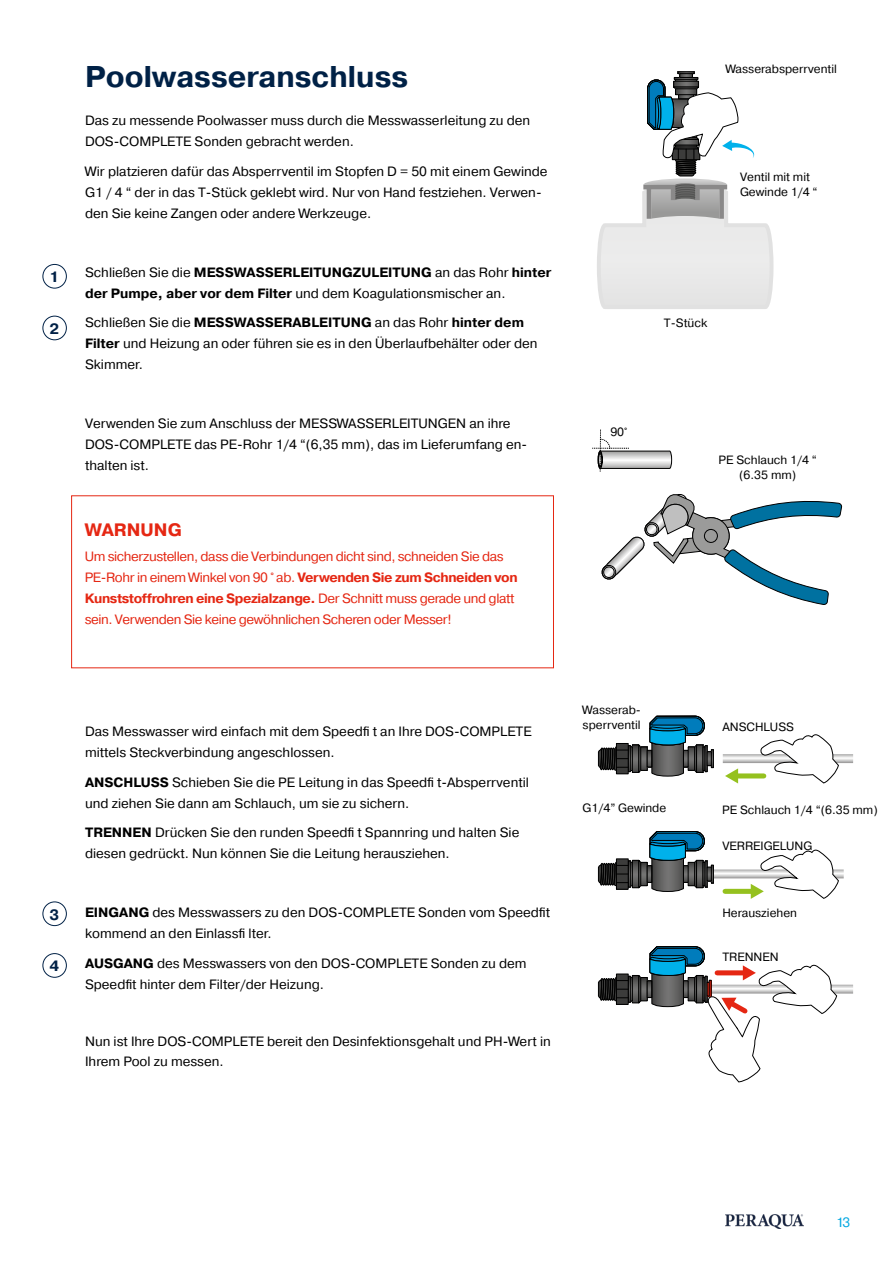
<style>
.page{position:relative;width:893px;height:1263px;background:#fff}
.page>*{position:absolute;margin:0;border:0;box-sizing:border-box;transform-origin:0 0}
.t1{font:700 30px "Pragmatica";color:#002146}
.t2{font:700 18px "Pragmatica";color:#e52713}
.t3{font:700 15px "Pragmatica";color:#002146}
.t4{font:13.5px/21px "Pragmatica";color:#000}
.t5{font:13.5px/21px "Pragmatica";letter-spacing:-.03em;color:#e52713}
.t6{font:700 13.5px/21px "Pragmatica";color:#000}
.t7{font:13.5px "Pragmatica";color:#00a7e1}
.t8{font:12px/15px "Pragmatica";color:#000}
.s1{font-weight:400}
.s2{font-weight:700}
</style>
<div class="page">
<img style="left:725px;top:1214px;width:78px;height:14px">
<div style="left:43px;top:264px;width:24px;height:24px;border:1px solid #002146;border-radius:50%"></div>
<div style="left:43px;top:901px;width:24px;height:25px;border:1px solid #002146;border-radius:50%"></div>
<div style="left:43px;top:316px;width:24px;height:24px;border:1px solid #002146;border-radius:50%"></div>
<div style="left:43px;top:953px;width:24px;height:25px;border:1px solid #002146;border-radius:50%"></div>
<div style="left:677px;top:71px;width:18px;height:3px;border:1px solid #000"></div>
<svg style="left:597px;top:72px;width:176px;height:237px"></svg>
<div style="left:705px;top:745px;width:3px;height:27px;border:1px solid #000"></div>
<div style="left:711px;top:749px;width:3px;height:19px;border:1px solid #000"></div>
<div style="left:707px;top:751px;width:5px;height:15px;border:1px solid #000"></div>
<svg style="left:597px;top:715px;width:108px;height:62px"></svg>
<svg style="left:723px;top:734px;width:130px;height:50px"></svg>
<div style="left:705px;top:860px;width:3px;height:27px;border:1px solid #000"></div>
<div style="left:707px;top:866px;width:5px;height:15px;border:1px solid #000"></div>
<svg style="left:597px;top:831px;width:108px;height:61px"></svg>
<svg style="left:711px;top:849px;width:133px;height:50px"></svg>
<svg style="left:597px;top:946px;width:256px;height:137px"></svg>
<svg style="left:592px;top:430px;width:80px;height:42px"></svg>
<svg style="left:601px;top:494px;width:242px;height:111px"></svg>
<div style="left:704px;top:529px;width:14px;height:14px;border:1px solid #000;border-radius:6px"></div>
<p class="t3" style="left:50px;top:267px;width:11px">1</p>
<p class="t3" style="left:50px;top:319px;width:11px">2</p>
<h1 class="t1" style="left:85px;top:58px;width:325px">Poolwasseranschluss</h1>
<p class="t4" style="left:85px;top:110px;width:447px">Das zu messende Poolwasser muss durch die Messwasserleitung zu den<br>DOS-COMPLETE Sonden gebracht werden.</p>
<p class="t4" style="left:85px;top:161px;width:464px">Wir platzieren dafür das Absperrventil im Stopfen D = 50 mit einem Gewinde<br>G1 / 4 “ der in das T-Stück geklebt wird. Nur von Hand festziehen. Verwen&shy;den Sie keine Zangen oder andere Werkzeuge.</p>
<p class="t6" style="left:85px;top:262px;width:468px"><span class="s1">Schließen Sie die</span> MESSWASSERLEITUNGZULEITUNG <span class="s1">an das Rohr</span> hinter der Pumpe, aber vor dem Filter <span class="s1">und dem Koagulationsmischer an.</span></p>
<p class="t4" style="left:85px;top:312px;width:454px">Schließen Sie die <span class="s2">MESSWASSERABLEITUNG</span> an das Rohr <span class="s2">hinter dem<br>Filter</span> und Heizung an oder führen sie es in den Überlaufbehälter oder den<br>Skimmer.</p>
<p class="t4" style="left:85px;top:414px;width:444px">Verwenden Sie zum Anschluss der MESSWASSERLEITUNGEN an ihre<br>DOS-COMPLETE das PE-Rohr 1/4 “(6,35 mm), das im Lieferumfang en&shy;thalten ist.</p>
<h2 class="t2" style="left:85px;top:518px;width:99px">WARNUNG</h2>
<p class="t5" style="left:85px;top:546px;width:434px">Um sicherzustellen, dass die Verbindungen dicht sind, schneiden Sie das PE-Rohr in einem Winkel von 90 ° ab. <span class="s2">Verwenden Sie zum Schneiden von Kunststoffrohren eine Spezialzange.</span> Der Schnitt muss gerade und glatt sein. Verwenden Sie keine gewöhnlichen Scheren oder Messer!</p>
<p class="t8" style="left:726px;top:61px;width:113px">Wasserabsperrventil</p>
<p class="t8" style="left:740px;top:170px;width:79px">Ventil mit mit<br>Gewinde 1/4 “</p>
<p class="t8" style="left:664px;top:315px;width:45px">T-Stück</p>
<p class="t8" style="left:610px;top:425px;width:19px">90°</p>
<p class="t8" style="left:718px;top:453px;width:100px;text-align:center">PE Schlauch 1/4 “ (6.35 mm)</p>
<p class="t3" style="left:50px;top:905px;width:11px">3</p>
<p class="t3" style="left:50px;top:956px;width:11px">4</p>
<p class="t4" style="left:85px;top:721px;width:448px">Das Messwasser wird einfach mit dem Speedfi t an Ihre DOS-COMPLETE mittels Steckverbindung angeschlossen.</p>
<p class="t4" style="left:85px;top:772px;width:445px"><span class="s2">ANSCHLUSS</span> Schieben Sie die PE Leitung in das Speedfi t-Absperrventil und ziehen Sie dann am Schlauch, um sie zu sichern.</p>
<p class="t4" style="left:85px;top:822px;width:436px"><span class="s2">TRENNEN</span> Drücken Sie den runden Speedfi t Spannring und halten Sie diesen gedrückt. Nun können Sie die Leitung herausziehen.</p>
<p class="t4" style="left:85px;top:902px;width:467px"><span class="s2">EINGANG</span> des Messwassers zu den DOS-COMPLETE Sonden vom Speedfit kommend an den Einlassfi lter.</p>
<p class="t4" style="left:85px;top:953px;width:443px"><span class="s2">AUSGANG</span> des Messwassers von den DOS-COMPLETE Sonden zu dem<br>Speedfit hinter dem Filter/der Heizung.</p>
<p class="t4" style="left:85px;top:1032px;width:467px;line-height:19.5px">Nun ist Ihre DOS-COMPLETE bereit den Desinfektionsgehalt und PH-Wert in<br>Ihrem Pool zu messen.</p>
<p class="t8" style="left:583px;top:702px;width:60px">Wasserab&shy;sperrventil</p>
<p class="t8" style="left:583px;top:800px;width:85px">G1/4” Gewinde</p>
<p class="t8" style="left:722px;top:719px;width:73px">ANSCHLUSS</p>
<p class="t8" style="left:722px;top:803px;width:157px">PE Schlauch 1/4 “(6.35 mm)</p>
<p class="t8" style="left:722px;top:838px;width:92px">VERREIGELUNG</p>
<p class="t8" style="left:722px;top:905px;width:76px">Herausziehen</p>
<p class="t8" style="left:722px;top:949px;width:58px">TRENNEN</p>
<p class="t7" style="left:836px;top:1214px;width:16px">13</p>
</div>
